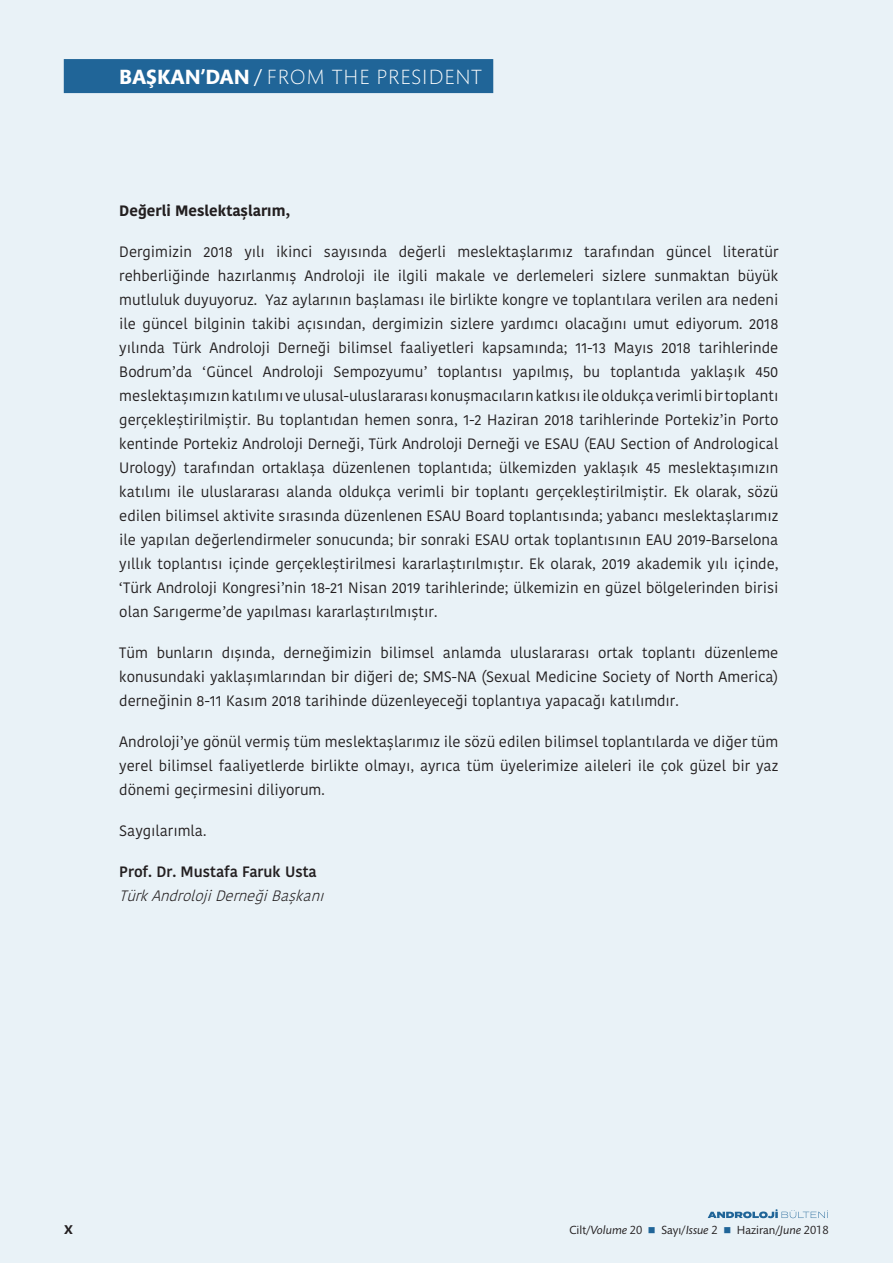
<style>
.page{position:relative;width:893px;height:1263px;background:#e9f2f7}
.page>*{position:absolute;margin:0;border:0;box-sizing:border-box;transform-origin:0 0}
.t1{font:300 21px "Mundo Sans Std";letter-spacing:.05em;color:#fff}
.t2{font:500 18px "Mundo Sans Std";color:#231f20}
.t3{font:15px/24px "Kohinoor Devanagari";color:#231f20;text-align:justify}
.t4{font:italic 300 15px "Kohinoor Devanagari";color:#231f20}
.t5{font:600 15px "Kohinoor Devanagari";color:#231f20}
.t6{font:700 15px "Kohinoor Devanagari";color:#231f20}
.t7{font:12px "Mundo Sans Std";color:#231f20}
.s1{font-weight:700}
.s2{font-weight:400}
.s3{font-style:italic}
.s4{color:#206598}
</style>
<div class="page">
<svg style="left:708px;top:1209px;width:120px;height:9px"></svg>
<div style="left:64px;top:59px;width:429px;height:34px;background:#206598;border:2px solid #206598"></div>
<h1 class="t1" style="left:119px;top:66px;width:364px"><span class="s1">BAŞKAN’DAN</span> <span class="s2">/</span> FROM THE PRESIDENT</h1>
<p class="t6" style="left:119px;top:198px;width:172px">Değerli Meslektaşlarım,</p>
<p class="t3" style="left:119px;top:240px;width:661px">Dergimizin 2018 yılı ikinci sayısında değerli meslektaşlarımız tarafından güncel literatür rehberliğinde hazırlanmış Androloji ile ilgili makale ve derlemeleri sizlere sunmaktan büyük mutluluk duyuyoruz. Yaz aylarının başlaması ile birlikte kongre ve toplantılara verilen ara nedeni ile güncel bilginin takibi açısından, dergimizin sizlere yardımcı olacağını umut ediyorum. 2018 yılında Türk Androloji Derneği bilimsel faaliyetleri kapsamında; 11-13 Mayıs 2018 tarihlerinde Bodrum’da ‘Güncel Androloji Sempozyumu’ toplantısı yapılmış, bu toplantıda yaklaşık 450 meslektaşımızın katılımı ve ulusal-uluslararası konuşmacıların katkısı ile oldukça verimli bir toplantı gerçekleştirilmiştir. Bu toplantıdan hemen sonra, 1-2 Haziran 2018 tarihlerinde Portekiz’in Porto kentinde Portekiz Androloji Derneği, Türk Androloji Derneği ve ESAU (EAU Section of Andrological Urology) tarafından ortaklaşa düzenlenen toplantıda; ülkemizden yaklaşık 45 meslektaşımızın katılımı ile uluslararası alanda oldukça verimli bir toplantı gerçekleştirilmiştir. Ek olarak, sözü edilen bilimsel aktivite sırasında düzenlenen ESAU Board toplantısında; yabancı meslektaşlarımız ile yapılan değerlendirmeler sonucunda; bir sonraki ESAU ortak toplantısının EAU 2019-Barselona yıllık toplantısı içinde gerçekleştirilmesi kararlaştırılmıştır. Ek olarak, 2019 akademik yılı içinde, ‘Türk Androloji Kongresi’nin 18-21 Nisan 2019 tarihlerinde; ülkemizin en güzel bölgelerinden birisi olan Sarıgerme’de yapılması kararlaştırılmıştır.</p>
<p class="t3" style="left:119px;top:641px;width:661px">Tüm bunların dışında, derneğimizin bilimsel anlamda uluslararası ortak toplantı düzenleme konusundaki yaklaşımlarından bir diğeri de; SMS-NA (Sexual Medicine Society of North America) derneğinin 8-11 Kasım 2018 tarihinde düzenleyeceği toplantıya yapacağı katılımdır.</p>
<p class="t3" style="left:119px;top:730px;width:661px">Androloji’ye gönül vermiş tüm meslektaşlarımız ile sözü edilen bilimsel toplantılarda ve diğer tüm yerel bilimsel faaliyetlerde birlikte olmayı, ayrıca tüm üyelerimize aileleri ile çok güzel bir yaz dönemi geçirmesini diliyorum.</p>
<p class="t3" style="left:119px;top:819px;width:89px">Saygılarımla.</p>
<p class="t5" style="left:119px;top:863px;width:199px">Prof. Dr. Mustafa Faruk Usta</p>
<p class="t4" style="left:119px;top:887px;width:212px">TürkAndrolojiDerneğiBaşkanı</p>
<p class="t2" style="left:64px;top:1218px;width:10px">x</p>
<p class="t7" style="left:569px;top:1223px;width:261px">Cilt/<span class="s3">Volume</span> 20 <span class="s4">■</span> Sayı/<span class="s3">Issue</span> 2 <span class="s4">■</span> Haziran/<span class="s3">June</span> 2018</p>
</div>
